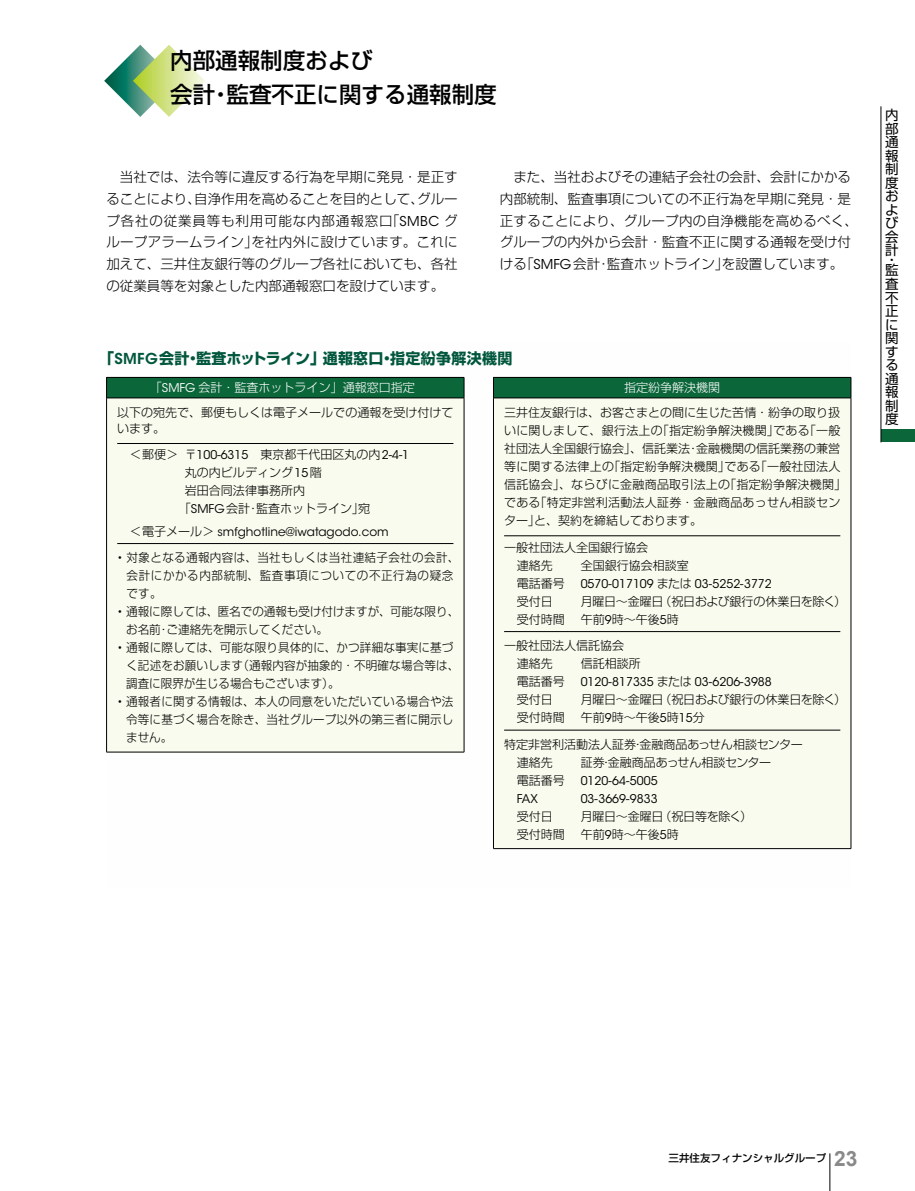
<style>
.page{position:relative;width:915px;height:1191px;background:#fff}
.page>*{position:absolute;margin:0;border:0;box-sizing:border-box;transform-origin:0 0}
.t1{font:500 22.5px/34.5px "Shin Go Pr 6 N";color:#000}
.t2{font:700 15px "Shin Go Pr 6 N";letter-spacing:.02em;color:#00573d}
.t3{font:300 13.5px/21.8px "Shin Go Pr 6 N";color:#000;text-align:justify}
.t4{font:13.5px/13.5px "Shin Go Pr 6 N";color:#000;text-align:justify}
.t5{font:300 12px/18px "Shin Go Pr 6 N";color:#000}
.t6{font:300 12px/18px "Shin Go Pr 6 N";letter-spacing:.02em;color:#000}
.t7{font:300 12px/18px "Shin Go Pr 6 N";color:#000;scale:.96 1}
.t8{font:12px "ITC Avant Garde Std";color:#000}
.t9{font:300 12px "Shin Go Pr 6 N";letter-spacing:-.02em;color:#000}
.t10{font:300 12px/18px "Shin Go Pr 6 N";letter-spacing:.035em;color:#000;scale:.96 1}
.t11{font:300 12px "Shin Go Pr 6 N";color:#fff}
.t12{font:500 10.5px "Shin Go Pr 6 N";color:#000}
.s1{font-family:"ITC Avant Garde Std";font-weight:400}
.s2{font-family:"ITC Avant Garde Std";font-weight:600}
.s3{color:#fff}
.s4{font-family:"ITC Avant Garde Std";font-weight:400;color:#fff}
.s5{font-family:"Shin Go Pr 6 N";font-weight:300}
.s6{font-family:"Arial";font-weight:700;font-size:21px;color:#898989}
</style>
<div class="page">
<div style="left:880px;top:429px;width:34px;height:13px;background:#0b663a"></div>
<hr style="left:829px;top:1153px;width:1px;height:38px;background:#000">
<hr style="left:880px;top:106px;width:1px;height:336px;background:#000">
<svg style="left:104px;top:45px;width:101px;height:72px"></svg>
<div style="left:106px;top:377px;width:358px;height:21px;background:#0b663a"></div>
<div style="left:106px;top:398px;width:358px;height:354px;background:#f8fbed"></div>
<hr style="left:106px;top:377px;width:358px;height:1px;background:#000">
<svg style="left:106px;top:377px;width:1px;height:21px"></svg>
<svg style="left:463px;top:378px;width:1px;height:20px"></svg>
<hr style="left:106px;top:398px;width:358px;height:1px;background:#000">
<hr style="left:106px;top:398px;width:1px;height:354px;background:#000">
<hr style="left:463px;top:398px;width:1px;height:354px;background:#000">
<hr style="left:106px;top:752px;width:358px;height:1px;background:#000">
<hr style="left:117px;top:443px;width:336px;height:1px;background:#000">
<hr style="left:117px;top:543px;width:336px;height:1px;background:#000">
<div style="left:493px;top:377px;width:357px;height:21px;background:#0b663a"></div>
<div style="left:493px;top:398px;width:357px;height:450px;background:#f8fbed"></div>
<hr style="left:493px;top:377px;width:357px;height:1px;background:#000">
<svg style="left:493px;top:377px;width:1px;height:21px"></svg>
<svg style="left:850px;top:377px;width:1px;height:21px"></svg>
<hr style="left:493px;top:398px;width:357px;height:1px;background:#000">
<hr style="left:493px;top:398px;width:1px;height:450px;background:#000">
<hr style="left:850px;top:398px;width:1px;height:450px;background:#000">
<hr style="left:493px;top:848px;width:357px;height:1px;background:#000">
<hr style="left:504px;top:535px;width:336px;height:1px;background:#000">
<hr style="left:504px;top:631px;width:336px;height:1px;background:#000">
<hr style="left:504px;top:730px;width:336px;height:1px;background:#000">
<h1 class="t1" style="left:170px;top:42px;width:328px">内部通報制度および<br>会計・監査不正に関する通報制度</h1>
<p class="t3" style="left:106px;top:165px;width:353px;text-indent:14px">当社では、法令等に違反する行為を早期に発見・是正することにより、自浄作用を高めることを目的として、グループ各社の従業員等も利用可能な内部通報窓口「<span class="s1">SMBC</span> グループアラームライン」を社内外に設けています。これに加えて、三井住友銀行等のグループ各社においても、各社の従業員等を対象とした内部通報窓口を設けています。</p>
<p class="t3" style="left:499px;top:165px;width:359px;text-align:left;text-indent:14px">また、当社およびその連結子会社の会計、会計にかかる内部統制、監査事項についての不正行為を早期に発見・是正することにより、グループ内の自浄機能を高めるべく、グループの内外から会計・監査不正に関する通報を受け付ける「<span class="s1">SMFG</span>会計・監査ホットライン」を設置しています。</p>
<p class="t2" style="left:99px;top:346px;width:414px">「<span class="s2">SMFG</span>会計・監査ホットライン」通報窓口・指定紛争解決機関</p>
<p class="t5" style="left:117px;top:374px;width:337px;line-height:24.8px;text-align:center"><span class="s3">「</span><span class="s4">SMFG</span> <span class="s3">会計・監査ホットライン」通報窓口指定<br></span>以下の宛先で、郵便もしくは電子メールでの通報を受け付けて</p>
<p class="t5" style="left:117px;top:418px;width:49px">います。</p>
<p class="t5" style="left:130px;top:444px;width:280px">＜郵便＞ 〒<span class="s1">100-6315</span>　東京都千代田区丸の内<span class="s1">2-4-1</span></p>
<p class="t5" style="left:185px;top:462px;width:138px">丸の内ビルディング<span class="s1">15</span>階</p>
<p class="t5" style="left:185px;top:480px;width:121px">岩田合同法律事務所内</p>
<p class="t5" style="left:179px;top:498px;width:193px">「<span class="s1">SMFG</span>会計・監査ホットライン」宛</p>
<p class="t8" style="left:130px;top:524px;width:260px"><span class="s5">＜電子メール＞</span> smfghotline@iwatagodo.com</p>
<p class="t10" style="left:126px;top:547px;width:348px;text-indent:-9px"><span class="s1">•</span> 対象となる通報内容は、当社もしくは当社連結子会社の会計、会計にかかる内部統制、監査事項についての不正行為の疑念です。</p>
<p class="t7" style="left:126px;top:601px;width:348px;text-indent:-9px"><span class="s1">•</span> 通報に際しては、匿名での通報も受け付けますが、可能な限り、お名前・ご連絡先を開示してください。</p>
<p class="t7" style="left:126px;top:637px;width:348px;text-indent:-9px"><span class="s1">•</span> 通報に際しては、可能な限り具体的に、かつ詳細な事実に基づく記述をお願いします（通報内容が抽象的・不明確な場合等は、調査に限界が生じる場合もございます）。</p>
<p class="t7" style="left:126px;top:691px;width:342px;text-align:justify;text-indent:-9px"><span class="s1">•</span> 通報者に関する情報は、本人の同意をいただいている場合や法令等に基づく場合を除き、当社グループ以外の第三者に開示しません。</p>
<p class="t11" style="left:624px;top:378px;width:97px">指定紛争解決機関</p>
<p class="t6" style="left:504px;top:402px;width:343px">三井住友銀行は、お客さまとの間に生じた苦情・紛争の取り扱いに関しまして、銀行法上の「指定紛争解決機関」である「一般社団法人全国銀行協会」、信託業法・金融機関の信託業務の兼営等に関する法律上の「指定紛争解決機関」である「一般社団法人信託協会」、ならびに金融商品取引法上の「指定紛争解決機関」である「特定非営利活動法人証券・金融商品あっせん相談センター」と、契約を締結しております。</p>
<p class="t5" style="left:516px;top:537px;width:133px;text-indent:-13px">一般社団法人全国銀行協会連絡先</p>
<p class="t5" style="left:580px;top:555px;width:109px">全国銀行協会相談室</p>
<p class="t5" style="left:516px;top:573px;width:49px">電話番号</p>
<p class="t8" style="left:580px;top:576px;width:192px">0570-017109 <span class="s5">または</span> 03-5252-3772</p>
<p class="t5" style="left:516px;top:591px;width:37px">受付日</p>
<p class="t9" style="left:580px;top:591px;width:267px">月曜日～金曜日（祝日および銀行の休業日を除く）</p>
<p class="t5" style="left:516px;top:609px;width:49px">受付時間</p>
<p class="t5" style="left:580px;top:609px;width:100px">午前<span class="s1">9</span>時～午後<span class="s1">5</span>時</p>
<p class="t5" style="left:516px;top:635px;width:109px;text-indent:-13px">一般社団法人信託協会連絡先</p>
<p class="t5" style="left:580px;top:653px;width:61px">信託相談所</p>
<p class="t5" style="left:516px;top:671px;width:49px">電話番号</p>
<p class="t8" style="left:580px;top:674px;width:192px">0120-817335 <span class="s5">または</span> 03-6206-3988</p>
<p class="t5" style="left:516px;top:689px;width:37px">受付日</p>
<p class="t9" style="left:580px;top:689px;width:267px">月曜日～金曜日（祝日および銀行の休業日を除く）</p>
<p class="t5" style="left:516px;top:707px;width:49px">受付時間</p>
<p class="t5" style="left:580px;top:707px;width:126px">午前<span class="s1">9</span>時～午後<span class="s1">5</span>時<span class="s1">15</span>分</p>
<p class="t5" style="left:516px;top:734px;width:287px;text-indent:-13px">特定非営利活動法人証券・金融商品あっせん相談センター連絡先</p>
<p class="t5" style="left:580px;top:752px;width:192px">証券・金融商品あっせん相談センター</p>
<p class="t5" style="left:516px;top:770px;width:49px">電話番号</p>
<p class="t8" style="left:580px;top:773px;width:78px">0120-64-5005</p>
<p class="t8" style="left:516px;top:791px;width:23px">FAX</p>
<p class="t8" style="left:580px;top:791px;width:78px">03-3669-9833</p>
<p class="t5" style="left:516px;top:806px;width:37px">受付日</p>
<p class="t9" style="left:580px;top:806px;width:173px">月曜日～金曜日（祝日等を除く）</p>
<p class="t5" style="left:516px;top:824px;width:49px">受付時間</p>
<p class="t5" style="left:580px;top:824px;width:100px">午前<span class="s1">9</span>時～午後<span class="s1">5</span>時</p>
<p class="t4" style="left:884px;top:107px;width:15px">内部通報制度および会計</p>
<p class="t4" style="left:884px;top:254px;width:15px;line-height:10.2px">・監</p>
<p class="t4" style="left:884px;top:276px;width:15px">査不正に関する通報制度</p>
<p class="t12" style="left:668px;top:1149px;width:190px">三井住友フィナンシャルグループ <span class="s6">23</span></p>
</div>
